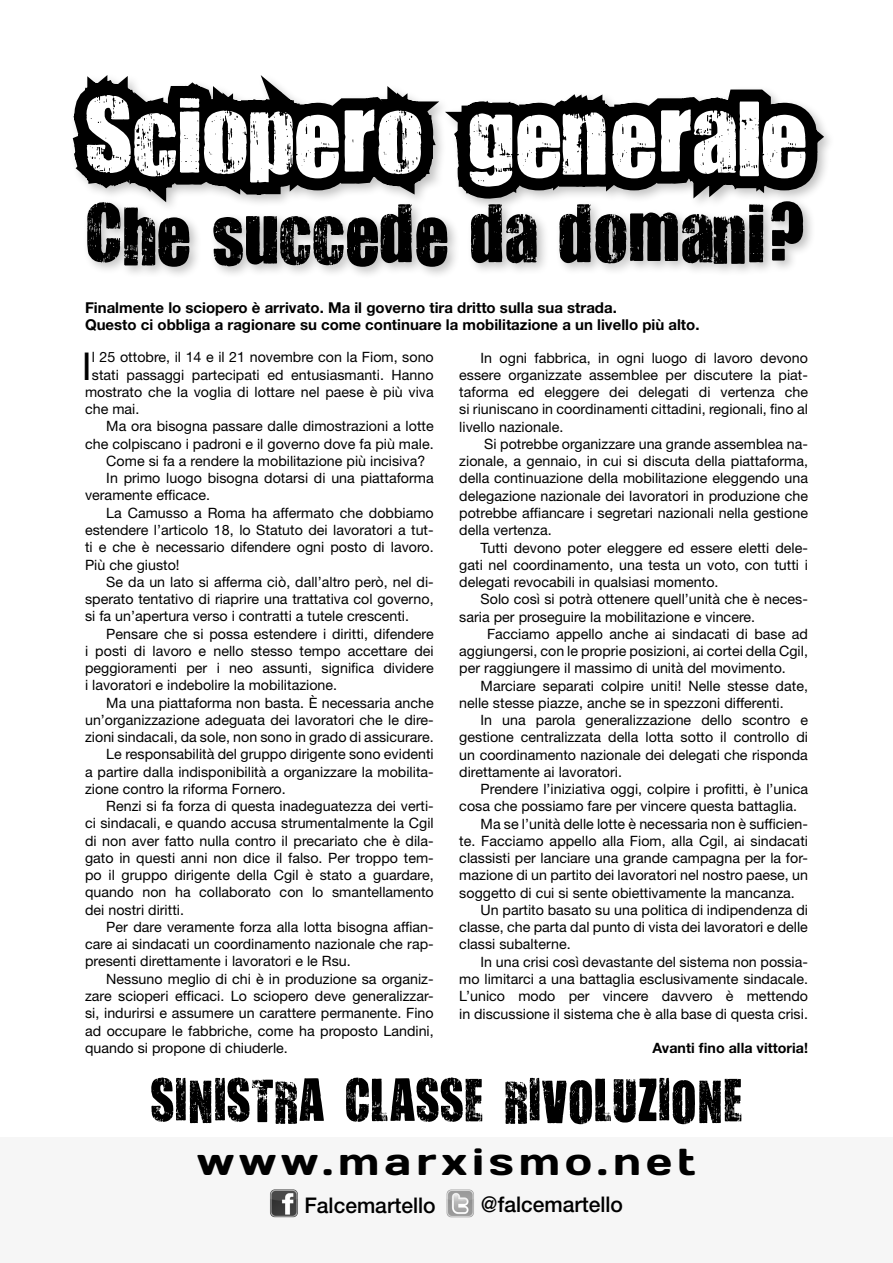
<style>
.page{position:relative;width:893px;height:1263px;background:#fff}
.page>*{position:absolute;margin:0;border:0;box-sizing:border-box;transform-origin:0 0}
.t1{font:87px "You Are Loved";color:#fff;scale:1.2 1}
.t2{font:67.5px "You Are Loved";color:#000;scale:1.12 1}
.t3{font:49.5px "You Are Loved";letter-spacing:.01em;color:#000;scale:1.05 1}
.t4{font:38.4px "Helvetica Neue LT Std";color:#000}
.t5{font:37.5px "Days";letter-spacing:.12em;color:#000;scale:1.1 1}
.t6{font:500 21.6px "Helvetica Neue LT Std";color:#000}
.t7{font:700 15px/17.2px "Helvetica Neue LT Std";color:#000}
.t8{font:14.25px/17.2px "Helvetica Neue LT Std";color:#000;text-align:justify}
.t9{font:700 14.25px "Helvetica Neue LT Std";color:#000}
</style>
<div class="page">
<div style="left:0;top:1137px;width:893px;height:126px;background:#f6f6f6"></div>
<div style="left:69px;top:72px;width:767px;height:208px;background:#000;opacity:.25"></div>
<svg style="left:69px;top:72px;width:767px;height:182px"></svg>
<img style="left:270px;top:1189px;width:28px;height:29px">
<img style="left:446px;top:1189px;width:28px;height:29px">
<h1 class="t1" style="left:85px;top:78px;width:604px">Sciopero generale</h1>
<h2 class="t2" style="left:86px;top:189px;width:645px">Che succede da domani?</h2>
<p class="t7" style="left:85px;top:298px;width:616px">Finalmente lo sciopero è arrivato. Ma il governo tira dritto sulla sua strada.<br>Questo ci obbliga a ragionare su come continuare la mobilitazione a un livello più alto.</p>
<h3 class="t4" style="left:82px;top:343px;width:11px">I</h3>
<p class="t8" style="left:92px;top:348px;width:343px">l 25 ottobre, il 14 e il 21 novembre con la Fiom, sono</p>
<p class="t8" style="left:92px;top:366px;width:343px">stati passaggi partecipati ed entusiasmanti. Hanno</p>
<p class="t8" style="left:85px;top:383px;width:350px">mostrato che la voglia di lottare nel paese è più viva</p>
<p class="t8" style="left:85px;top:400px;width:56px">che mai.</p>
<p class="t8" style="left:106px;top:418px;width:329px">Ma ora bisogna passare dalle dimostrazioni a lotte</p>
<p class="t8" style="left:85px;top:435px;width:350px">che colpiscano i padroni e il governo dove fa più male.</p>
<p class="t8" style="left:106px;top:452px;width:320px">Come si fa a rendere la mobilitazione più incisiva?</p>
<p class="t8" style="left:106px;top:469px;width:329px">In primo luogo bisogna dotarsi di una piattaforma</p>
<p class="t8" style="left:85px;top:487px;width:127px">veramente efficace.</p>
<p class="t8" style="left:106px;top:504px;width:329px">La Camusso a Roma ha affermato che dobbiamo</p>
<p class="t8" style="left:85px;top:521px;width:350px">estendere l’articolo 18, lo Statuto dei lavoratori a tut-</p>
<p class="t8" style="left:85px;top:538px;width:350px">ti e che è necessario difendere ogni posto di lavoro.</p>
<p class="t8" style="left:85px;top:556px;width:96px">Più che giusto!</p>
<p class="t8" style="left:106px;top:573px;width:329px">Se da un lato si afferma ciò, dall’altro però, nel di-</p>
<p class="t8" style="left:85px;top:590px;width:350px">sperato tentativo di riaprire una trattativa col governo,</p>
<p class="t8" style="left:85px;top:607px;width:326px">si fa un’apertura verso i contratti a tutele crescenti.</p>
<p class="t8" style="left:106px;top:625px;width:329px">Pensare che si possa estendere i diritti, difendere</p>
<p class="t8" style="left:85px;top:642px;width:350px">i posti di lavoro e nello stesso tempo accettare dei</p>
<p class="t8" style="left:85px;top:659px;width:350px">peggioramenti per i neo assunti, significa dividere</p>
<p class="t8" style="left:85px;top:676px;width:254px">i lavoratori e indebolire la mobilitazione.</p>
<p class="t8" style="left:106px;top:694px;width:329px">Ma una piattaforma non basta. È necessaria anche</p>
<p class="t8" style="left:85px;top:711px;width:350px">un’organizzazione adeguata dei lavoratori che le dire-</p>
<p class="t8" style="left:85px;top:728px;width:350px">zioni sindacali, da sole, non sono in grado di assicurare.</p>
<p class="t8" style="left:106px;top:745px;width:329px">Le responsabilità del gruppo dirigente sono evidenti</p>
<p class="t8" style="left:85px;top:763px;width:350px">a partire dalla indisponibilità a organizzare la mobilita-</p>
<p class="t8" style="left:85px;top:780px;width:202px">zione contro la riforma Fornero.</p>
<p class="t8" style="left:106px;top:797px;width:329px">Renzi si fa forza di questa inadeguatezza dei verti-</p>
<p class="t8" style="left:85px;top:814px;width:350px">ci sindacali, e quando accusa strumentalmente la Cgil</p>
<p class="t8" style="left:85px;top:832px;width:350px">di non aver fatto nulla contro il precariato che è dila-</p>
<p class="t8" style="left:85px;top:849px;width:350px">gato in questi anni non dice il falso. Per troppo tem-</p>
<p class="t8" style="left:85px;top:866px;width:350px">po il gruppo dirigente della Cgil è stato a guardare,</p>
<p class="t8" style="left:85px;top:883px;width:350px">quando non ha collaborato con lo smantellamento</p>
<p class="t8" style="left:85px;top:901px;width:100px">dei nostri diritti.</p>
<p class="t8" style="left:106px;top:918px;width:329px">Per dare veramente forza alla lotta bisogna affian-</p>
<p class="t8" style="left:85px;top:935px;width:350px">care ai sindacati un coordinamento nazionale che rap-</p>
<p class="t8" style="left:85px;top:952px;width:267px">presenti direttamente i lavoratori e le Rsu.</p>
<p class="t8" style="left:106px;top:970px;width:329px">Nessuno meglio di chi è in produzione sa organiz-</p>
<p class="t8" style="left:85px;top:987px;width:350px">zare scioperi efficaci. Lo sciopero deve generalizzar-</p>
<p class="t8" style="left:85px;top:1004px;width:350px">si, indurirsi e assumere un carattere permanente. Fino</p>
<p class="t8" style="left:85px;top:1021px;width:350px">ad occupare le fabbriche, come ha proposto Landini,</p>
<p class="t8" style="left:85px;top:1039px;width:204px">quando si propone di chiuderle.</p>
<p class="t8" style="left:459px;top:349px;width:350px;text-indent:21px">In ogni fabbrica, in ogni luogo di lavoro devono essere organizzate assemblee per discutere la piat&shy;taforma ed eleggere dei delegati di vertenza che si riuniscano in coordinamenti cittadini, regionali, fino al livello nazionale.</p>
<p class="t8" style="left:459px;top:435px;width:350px;text-indent:25px">Si potrebbe organizzare una grande assemblea na&shy;zionale, a gennaio, in cui si discuta della piattaforma, della continuazione della mobilitazione eleggendo una delegazione nazionale dei lavoratori in produzione che potrebbe affiancare i segretari nazionali nella gestione della vertenza.</p>
<p class="t8" style="left:459px;top:539px;width:350px;text-indent:21px">Tutti devono poter eleggere ed essere eletti dele&shy;gati nel coordinamento, una testa un voto, con tutti i delegati revocabili in qualsiasi momento.</p>
<p class="t8" style="left:459px;top:590px;width:350px;text-indent:21px">Solo così si potrà ottenere quell’unità che è neces&shy;saria per proseguire la mobilitazione e vincere.</p>
<p class="t8" style="left:459px;top:625px;width:350px;text-indent:28px">Facciamo appello anche ai sindacati di base ad aggiungersi, con le proprie posizioni, ai cortei della Cgil, per raggiungere il massimo di unità del movimento.</p>
<p class="t8" style="left:459px;top:677px;width:350px;text-indent:21px">Marciare separati colpire uniti! Nelle stesse date, nelle stesse piazze, anche se in spezzoni differenti.</p>
<p class="t8" style="left:459px;top:711px;width:350px;text-indent:21px">In una parola generalizzazione dello scontro e gestione centralizzata della lotta sotto il controllo di un coordinamento nazionale dei delegati che risponda direttamente ai lavoratori.</p>
<p class="t8" style="left:481px;top:780px;width:329px">Prendere l’iniziativa oggi, colpire i profitti, è l’unica</p>
<p class="t8" style="left:459px;top:797px;width:339px">cosa che possiamo fare per vincere questa battaglia.</p>
<p class="t8" style="left:481px;top:815px;width:329px">Ma se l’unità delle lotte è necessaria non è sufficien-</p>
<p class="t8" style="left:459px;top:832px;width:350px">te. Facciamo appello alla Fiom, alla Cgil, ai sindacati</p>
<p class="t8" style="left:459px;top:849px;width:350px">classisti per lanciare una grande campagna per la for-</p>
<p class="t8" style="left:459px;top:866px;width:350px">mazione di un partito dei lavoratori nel nostro paese, un</p>
<p class="t8" style="left:459px;top:884px;width:337px">soggetto di cui si sente obiettivamente la mancanza.</p>
<p class="t8" style="left:481px;top:901px;width:329px">Un partito basato su una politica di indipendenza di</p>
<p class="t8" style="left:459px;top:918px;width:350px">classe, che parta dal punto di vista dei lavoratori e delle</p>
<p class="t8" style="left:459px;top:935px;width:113px">classi subalterne.</p>
<p class="t8" style="left:481px;top:953px;width:329px">In una crisi così devastante del sistema non possia-</p>
<p class="t8" style="left:459px;top:970px;width:350px">mo limitarci a una battaglia esclusivamente sindacale.</p>
<p class="t8" style="left:459px;top:987px;width:350px">L’unico modo per vincere davvero è mettendo</p>
<p class="t8" style="left:459px;top:1005px;width:350px">in discussione il sistema che è alla base di questa crisi.</p>
<p class="t9" style="left:652px;top:1039px;width:157px">Avanti fino alla vittoria!</p>
<h3 class="t3" style="left:151px;top:1067px;width:565px">SINISTRA CLASSE RIVOLUZIONE</h3>
<h3 class="t5" style="left:197px;top:1137px;width:455px">www.marxismo.net</h3>
<h3 class="t6" style="left:304px;top:1192px;width:133px">Falcemartello</h3>
<h3 class="t6" style="left:481px;top:1192px;width:144px">@falcemartello</h3>
</div>
